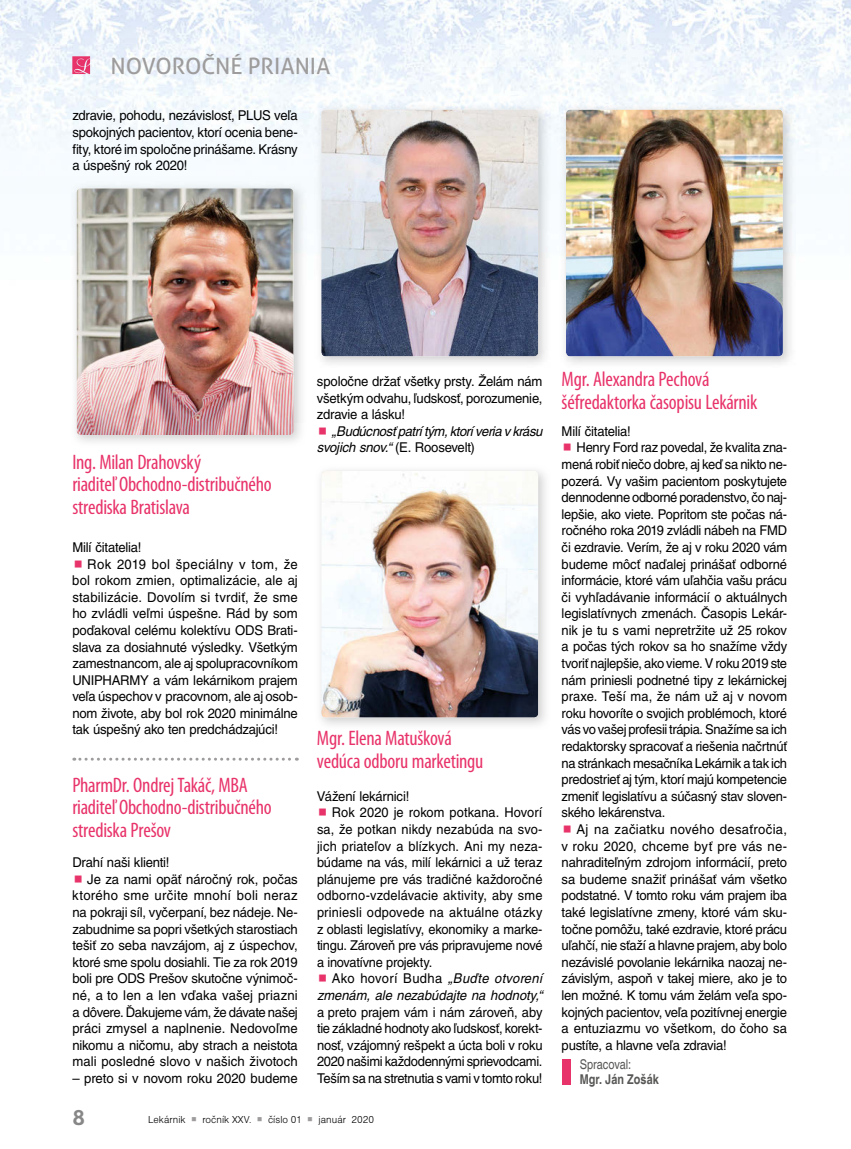
<style>
.page{position:relative;width:851px;height:1149px;background:#fff}
.page>*{position:absolute;margin:0;border:0;box-sizing:border-box;transform-origin:0 0}
.t1{font:22.5px "Aller";color:#9e9c9c}
.t2{font:condensed 21px/22.5px "Myriad Pro";letter-spacing:-.015em;color:#e8336a}
.t3{font:700 21px "Aller";color:#878787}
.t4{font:13.5px/16.6px "Helvetica CE";letter-spacing:-.015em;color:#000;text-align:justify}
.t5{font:13.5px/16.6px "Helvetica CE";letter-spacing:-.015em;color:#000;text-align:justify;scale:.96 1}
.t6{font:13.5px "Helvetica CE";letter-spacing:-.015em;color:#000;scale:.95 1}
.t7{font:13.5px "Helvetica CE";letter-spacing:.015em;color:#000}
.t8{font:13.5px "Helvetica CE";letter-spacing:.015em;color:#000;scale:.95 1}
.t9{font:13.5px "Helvetica CE";letter-spacing:.01em;color:#000}
.t10{font:13.5px "Helvetica CE";letter-spacing:.01em;color:#000;scale:.95 1}
.t11{font:13.5px "Helvetica CE";letter-spacing:.005em;color:#000}
.t12{font:italic 13.5px/16.6px "Helvetica CE";letter-spacing:-.02em;color:#000}
.t13{font:13.5px "Helvetica CE";letter-spacing:.025em;color:#000}
.t14{font:italic 13.5px "Helvetica CE";letter-spacing:-.02em;color:#000;scale:.96 1}
.t15{font:13.5px "Helvetica CE";letter-spacing:.005em;color:#000;scale:.95 1}
.t16{font:13.5px "Helvetica CE";letter-spacing:.025em;color:#000;scale:.96 1}
.t17{font:13.5px "Helvetica CE";letter-spacing:.03em;color:#000}
.t18{font:700 condensed 13.5px "Helvetica";color:#575756}
.t19{font:condensed 13.5px "Helvetica";letter-spacing:-.005em;color:#575756}
.t20{font:10.5px "Nimbus San DEE Ligh";letter-spacing:.005em;color:#000}
.s1{font-style:normal}
.s2{font-style:italic}
.s3{color:#9e9c9c}
</style>
<div class="page">
<img style="left:0;top:0;width:850px;height:195px">
<img style="left:850px;top:0;width:1px;height:422px">
<img style="left:70px;top:182px;width:236px;height:260px">
<img style="left:77px;top:188px;width:216px;height:247px;border-radius:4px">
<img style="left:315px;top:103px;width:235px;height:261px">
<img style="left:321px;top:109px;width:217px;height:247px;border-radius:4px">
<img style="left:320px;top:471px;width:226px;height:254px">
<img style="left:321px;top:470px;width:217px;height:247px;border-radius:4px">
<img style="left:559px;top:103px;width:236px;height:261px">
<img style="left:566px;top:109px;width:216px;height:247px;border-radius:4px">
<svg style="left:74px;top:757px;width:223px;height:3px"></svg>
<div style="left:562px;top:1058px;width:9px;height:26px;background:#e8336a"></div>
<svg style="left:72px;top:56px;width:18px;height:18px"></svg>
<h1 class="t1" style="left:111px;top:52px;width:221px">NOVOROČNÉ PRIANIA</h1>
<p class="t4" style="left:72px;top:108px;width:227px">zdravie, pohodu, nezávislosť, PLUS veľa spokojných pacientov, ktorí ocenia bene&shy;fity, ktoré im spoločne prinášame. Krásny a úspešný rok 2020!</p>
<h2 class="t2" style="left:72px;top:452px;width:201px">Ing. Milan Drahovský<br>riaditeľ Obchodno-distribučného strediska Bratislava</h2>
<p class="t4" style="left:72px;top:540px;width:71px">Milí čitatelia!</p>
<p class="t17" style="left:87px;top:558px;width:212px">Rok 2019 bol špeciálny v tom, že</p>
<p class="t9" style="left:72px;top:575px;width:227px">bol rokom zmien, optimalizácie, ale aj</p>
<p class="t7" style="left:72px;top:591px;width:227px">stabilizácie. Dovolím si tvrdiť, že sme</p>
<p class="t4" style="left:72px;top:606px;width:227px">ho zvládli veľmi úspešne. Rád by som</p>
<p class="t4" style="left:72px;top:622px;width:227px">poďakoval celému kolektívu ODS Brati-</p>
<p class="t4" style="left:72px;top:639px;width:227px">slava za dosiahnuté výsledky. Všetkým</p>
<p class="t4" style="left:72px;top:656px;width:227px">zamestnancom, ale aj spolupracovníkom</p>
<p class="t4" style="left:72px;top:672px;width:227px">UNIPHARMY a vám lekárnikom prajem</p>
<p class="t4" style="left:72px;top:689px;width:227px">veľa úspechov v pracovnom, ale aj osob-</p>
<p class="t4" style="left:72px;top:705px;width:227px">nom živote, aby bol rok 2020 minimálne</p>
<p class="t4" style="left:72px;top:722px;width:207px">tak úspešný ako ten predchádzajúci!</p>
<h2 class="t2" style="left:72px;top:775px;width:201px">PharmDr. Ondrej Takáč, MBA riaditeľ Obchodno-distribučného strediska Prešov</h2>
<p class="t4" style="left:72px;top:855px;width:99px">Drahí naši klienti!</p>
<p class="t4" style="left:87px;top:871px;width:212px">Je za nami opäť náročný rok, počas</p>
<p class="t13" style="left:72px;top:890px;width:227px">ktorého sme určite mnohí boli neraz</p>
<p class="t4" style="left:72px;top:904px;width:227px">na pokraji síl, vyčerpaní, bez nádeje. Ne-</p>
<p class="t4" style="left:72px;top:921px;width:227px">zabudnime sa popri všetkých starostiach</p>
<p class="t4" style="left:72px;top:938px;width:227px">tešiť zo seba navzájom, aj z úspechov,</p>
<p class="t4" style="left:72px;top:954px;width:227px">ktoré sme spolu dosiahli. Tie za rok 2019</p>
<p class="t4" style="left:72px;top:971px;width:227px">boli pre ODS Prešov skutočne výnimoč-</p>
<p class="t7" style="left:72px;top:989px;width:227px">né, a to len a len vďaka vašej priazni</p>
<p class="t4" style="left:72px;top:1004px;width:227px">a dôvere. Ďakujeme vám, že dávate našej</p>
<p class="t9" style="left:72px;top:1022px;width:227px">práci zmysel a naplnenie. Nedovoľme</p>
<p class="t4" style="left:72px;top:1037px;width:227px">nikomu a ničomu, aby strach a neistota</p>
<p class="t11" style="left:72px;top:1055px;width:227px">mali posledné slovo v našich životoch</p>
<p class="t4" style="left:72px;top:1070px;width:227px">– preto si v novom roku 2020 budeme</p>
<p class="t4" style="left:317px;top:374px;width:227px">spoločne držať všetky prsty. Želám nám všetkým odvahu, ľudskosť, porozumenie, zdravie a lásku!</p>
<p class="t12" style="left:317px;top:423px;width:227px;text-indent:15px">„Budúcnosť patrí tým, ktorí veria v krásu svojich snov.“ <span class="s1">(E. Roosevelt)</span></p>
<h2 class="t2" style="left:317px;top:728px;width:168px">Mgr. Elena Matušková vedúca odboru marketingu</h2>
<p class="t4" style="left:317px;top:788px;width:94px">Vážení lekárnici!</p>
<p class="t15" style="left:332px;top:807px;width:223px">Rok 2020 je rokom potkana. Hovorí</p>
<p class="t10" style="left:317px;top:823px;width:239px">sa, že potkan nikdy nezabúda na svo-</p>
<p class="t10" style="left:317px;top:840px;width:239px">jich priateľov a blízkych. Ani my neza-</p>
<p class="t6" style="left:317px;top:856px;width:239px">búdame na vás, milí lekárnici a už teraz</p>
<p class="t6" style="left:317px;top:873px;width:239px">plánujeme pre vás tradičné každoročné</p>
<p class="t8" style="left:317px;top:890px;width:239px">odborno-vzdelávacie aktivity, aby sme</p>
<p class="t8" style="left:317px;top:906px;width:239px">priniesli odpovede na aktuálne otázky</p>
<p class="t6" style="left:317px;top:923px;width:239px">z oblasti legislatívy, ekonomiky a marke-</p>
<p class="t6" style="left:317px;top:939px;width:239px">tingu. Zároveň pre vás pripravujeme nové</p>
<p class="t6" style="left:317px;top:956px;width:123px">a inovatívne projekty.</p>
<p class="t16" style="left:332px;top:973px;width:221px">Ako hovorí Budha <span class="s2">„Buďte otvorení</span></p>
<p class="t14" style="left:317px;top:989px;width:236px">zmenám, ale nezabúdajte na hodnoty,“</p>
<p class="t5" style="left:317px;top:1004px;width:236px">a preto prajem vám i nám zároveň, aby tie základné hodnoty ako ľudskosť, korekt&shy;nosť, vzájomný rešpekt a úcta boli v roku 2020 našimi každodennými sprievodcami.<br>Teším sa na stretnutia s vami v tomto roku!</p>
<h2 class="t3" style="left:72px;top:1105px;width:14px">8</h2>
<p class="t20" style="left:148px;top:1115px;width:228px">Lekárnik <span class="s3">○</span> ročník XXV. <span class="s3">○</span> číslo 01 <span class="s3">○</span> január 2020</p>
<h2 class="t2" style="left:561px;top:370px;width:197px">Mgr. Alexandra Pechová šéfredaktorka časopisu Lekárnik</h2>
<p class="t4" style="left:561px;top:423px;width:71px">Milí čitatelia!</p>
<p class="t5" style="left:576px;top:440px;width:221px">Henry Ford raz povedal, že kvalita zna-</p>
<p class="t5" style="left:561px;top:457px;width:236px">mená robiť niečo dobre, aj keď sa nikto ne-</p>
<p class="t5" style="left:561px;top:473px;width:236px">pozerá. Vy vašim pacientom poskytujete</p>
<p class="t5" style="left:561px;top:490px;width:236px">dennodenne odborné poradenstvo, čo naj-</p>
<p class="t5" style="left:561px;top:506px;width:236px">lepšie, ako viete. Popritom ste počas ná-</p>
<p class="t5" style="left:561px;top:523px;width:236px">ročného roka 2019 zvládli nábeh na FMD</p>
<p class="t5" style="left:561px;top:540px;width:236px">či ezdravie. Verím, že aj v roku 2020 vám</p>
<p class="t5" style="left:561px;top:556px;width:236px">budeme môcť naďalej prinášať odborné</p>
<p class="t5" style="left:561px;top:573px;width:236px">informácie, ktoré vám uľahčia vašu prácu</p>
<p class="t5" style="left:561px;top:589px;width:236px">či vyhľadávanie informácií o aktuálnych</p>
<p class="t5" style="left:561px;top:606px;width:236px">legislatívnych zmenách. Časopis Lekár-</p>
<p class="t5" style="left:561px;top:622px;width:236px">nik je tu s vami nepretržite už 25 rokov</p>
<p class="t5" style="left:561px;top:639px;width:236px">a počas tých rokov sa ho snažíme vždy</p>
<p class="t5" style="left:561px;top:656px;width:236px">tvoriť najlepšie, ako vieme. V roku 2019 ste</p>
<p class="t5" style="left:561px;top:672px;width:236px">nám priniesli podnetné tipy z lekárnickej</p>
<p class="t5" style="left:561px;top:689px;width:236px">praxe. Teší ma, že nám už aj v novom</p>
<p class="t5" style="left:561px;top:705px;width:236px">roku hovoríte o svojich problémoch, ktoré</p>
<p class="t5" style="left:561px;top:722px;width:236px">vás vo vašej profesii trápia. Snažíme sa ich</p>
<p class="t5" style="left:561px;top:738px;width:236px">redaktorsky spracovať a riešenia načrtnúť</p>
<p class="t5" style="left:561px;top:755px;width:236px">na stránkach mesačníka Lekárnik a tak ich</p>
<p class="t5" style="left:561px;top:772px;width:236px">predostrieť aj tým, ktorí majú kompetencie</p>
<p class="t5" style="left:561px;top:788px;width:236px">zmeniť legislatívu a súčasný stav sloven-</p>
<p class="t5" style="left:561px;top:805px;width:109px">ského lekárenstva.</p>
<p class="t13" style="left:576px;top:823px;width:212px">Aj na začiatku nového desaťročia,</p>
<p class="t7" style="left:561px;top:840px;width:227px">v roku 2020, chceme byť pre vás ne-</p>
<p class="t4" style="left:561px;top:855px;width:227px">nahraditeľným zdrojom informácií, preto</p>
<p class="t4" style="left:561px;top:871px;width:227px">sa budeme snažiť prinášať vám všetko</p>
<p class="t4" style="left:561px;top:888px;width:227px">podstatné. V tomto roku vám prajem iba</p>
<p class="t4" style="left:561px;top:904px;width:227px">také legislatívne zmeny, ktoré vám sku-</p>
<p class="t4" style="left:561px;top:921px;width:227px">točne pomôžu, také ezdravie, ktoré prácu</p>
<p class="t4" style="left:561px;top:937px;width:227px">uľahčí, nie sťaží a hlavne prajem, aby bolo</p>
<p class="t4" style="left:561px;top:954px;width:227px">nezávislé povolanie lekárnika naozaj ne-</p>
<p class="t4" style="left:561px;top:971px;width:227px">závislým, aspoň v takej miere, ako je to</p>
<p class="t4" style="left:561px;top:987px;width:227px">len možné. K tomu vám želám veľa spo-</p>
<p class="t4" style="left:561px;top:1004px;width:227px">kojných pacientov, veľa pozitívnej energie</p>
<p class="t11" style="left:561px;top:1022px;width:227px">a entuziazmu vo všetkom, do čoho sa</p>
<p class="t4" style="left:561px;top:1037px;width:166px">pustíte, a hlavne veľa zdravia!</p>
<p class="t19" style="left:579px;top:1055px;width:53px">Spracoval:</p>
<p class="t18" style="left:579px;top:1070px;width:80px">Mgr. Ján Zošák</p>
</div>
